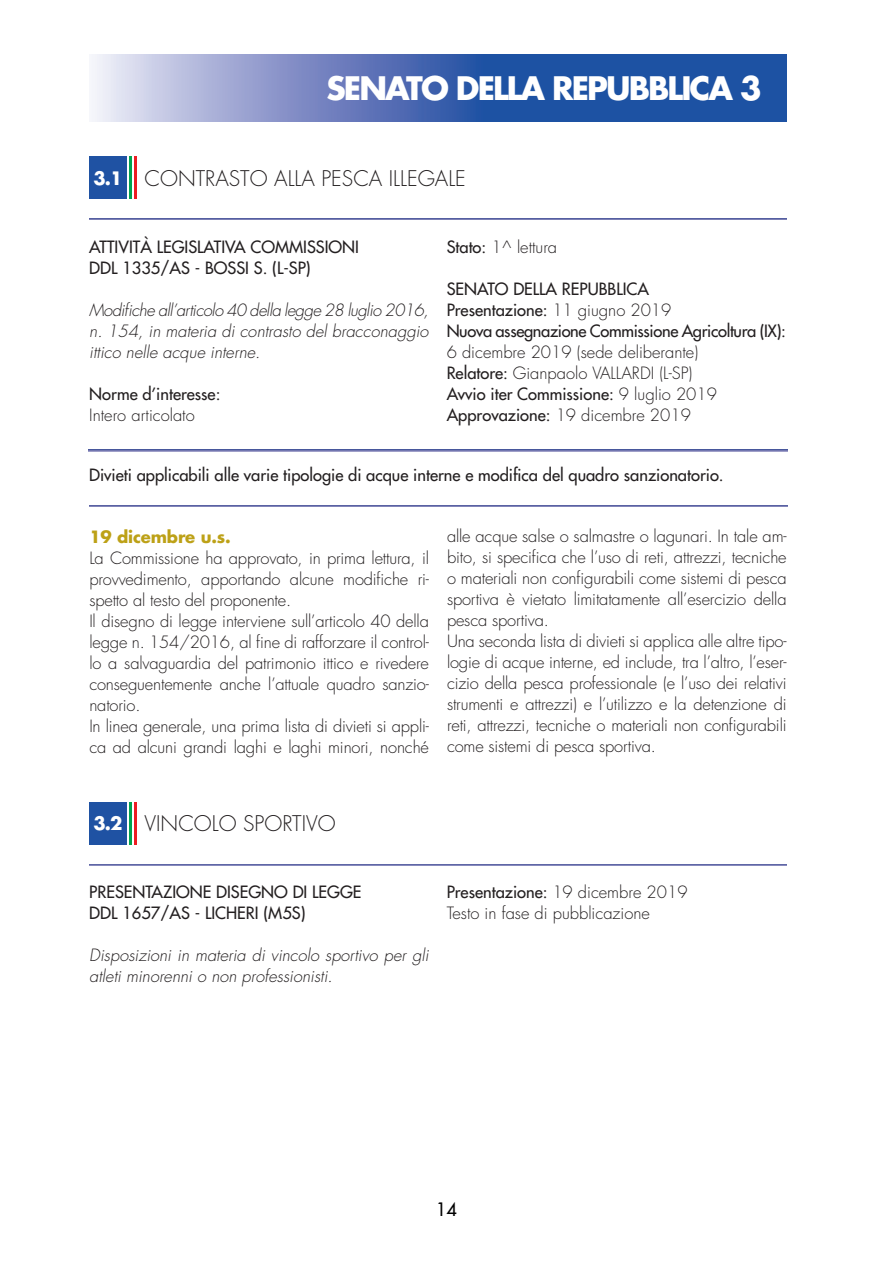
<style>
.page{position:relative;width:893px;height:1263px;background:#fff}
.page>*{position:absolute;margin:0;border:0;box-sizing:border-box;transform-origin:0 0}
.t1{font:700 31.5px "Futura LT";letter-spacing:-.06em;color:#fff}
.t2{font:300 21px "Futura LT";color:#231f20}
.t3{font:700 18px "Futura LT";color:#fff}
.t4{font:18px "Futura LT";color:#000}
.t5{font:300 16.5px/21px "Futura LT";letter-spacing:-.01em;color:#231f20}
.t6{font:16.5px/21px "Futura LT";color:#231f20}
.t7{font:italic 300 16.5px/21px "Futura LT";color:#231f20;text-align:justify}
.t8{font:16.5px/21px "Futura LT";letter-spacing:-.02em;color:#231f20}
.t9{font:700 16.5px "Futura LT";letter-spacing:-.01em;color:#bda117}
.s1{font-weight:400}
.s2{font-weight:300}
</style>
<div class="page">
<svg style="left:92px;top:54px;width:695px;height:68px;background:#5878b8"></svg>
<div style="left:89px;top:156px;width:38px;height:43px;background:#1f52a3"></div>
<hr style="left:129px;top:156px;width:3px;height:43px;background:#00a54f">
<hr style="left:134px;top:156px;width:3px;height:43px;background:#ee1d23">
<div style="left:89px;top:802px;width:38px;height:42px;background:#1f52a3"></div>
<hr style="left:129px;top:802px;width:3px;height:42px;background:#00a54f">
<hr style="left:134px;top:802px;width:3px;height:42px;background:#ee1d23">
<svg style="left:89px;top:218px;width:698px;height:2px"></svg>
<svg style="left:89px;top:864px;width:698px;height:2px"></svg>
<hr style="left:89px;top:450px;width:698px;height:1px;background:#7276b0">
<svg style="left:89px;top:505px;width:699px;height:2px"></svg>
<h1 class="t1" style="left:326px;top:68px;width:437px">SENATO DELLA REPUBBLICA 3</h1>
<p class="t3" style="left:94px;top:166px;width:31px">3.1</p>
<p class="t2" style="left:145px;top:165px;width:323px">CONTRASTO ALLA PESCA ILLEGALE</p>
<p class="t6" style="left:89px;top:236px;width:271px">ATTIVITÀ LEGISLATIVA COMMISSIONI<br>DDL 1335/AS - BOSSI S. (L-SP)</p>
<p class="t7" style="left:89px;top:300px;width:341px">Modifiche all’articolo 40 della legge 28 luglio 2016, n. 154, in materia di contrasto del bracconaggio ittico nelle acque interne.</p>
<p class="t6" style="left:89px;top:383px;width:133px">Norme d’interesse:</p>
<p class="t5" style="left:89px;top:405px;width:107px">Intero articolato</p>
<p class="t5" style="left:447px;top:237px;width:112px"><span class="s1">Stato:</span> 1^ lettura</p>
<p class="t8" style="left:447px;top:278px;width:341px">SENATO DELLA REPUBBLICA<br>Presentazione: <span class="s2">11 giugno 2019<br></span>Nuova assegnazione Commissione Agricoltura (IX):</p>
<p class="t5" style="left:447px;top:342px;width:272px">6 dicembre 2019 (sede deliberante)<br><span class="s1">Relatore:</span> Gianpaolo VALLARDI (L-SP)<br><span class="s1">Avvio iter Commissione:</span> 9 luglio 2019<br><span class="s1">Approvazione:</span> 19 dicembre 2019</p>
<p class="t6" style="left:89px;top:464px;width:636px">Divieti applicabili alle varie tipologie di acque interne e modifica del quadro sanzionatorio.</p>
<p class="t9" style="left:89px;top:525px;width:143px">19 dicembre u.s.</p>
<p class="t5" style="left:89px;top:548px;width:341px">La Commissione ha approvato, in prima lettura, il provvedimento, apportando alcune modifiche ri&shy;spetto al testo del proponente.<br>Il disegno di legge interviene sull’articolo 40 della legge n. 154/2016, al fine di rafforzare il control&shy;lo a salvaguardia del patrimonio ittico e rivedere conseguentemente anche l’attuale quadro sanzio&shy;natorio.<br>In linea generale, una prima lista di divieti si appli&shy;ca ad alcuni grandi laghi e laghi minori, nonché</p>
<p class="t5" style="left:447px;top:526px;width:341px">alle acque salse o salmastre o lagunari. In tale am&shy;bito, si specifica che l’uso di reti, attrezzi, tecniche o materiali non configurabili come sistemi di pesca sportiva è vietato limitatamente all’esercizio della pesca sportiva.<br>Una seconda lista di divieti si applica alle altre tipo&shy;logie di acque interne, ed include, tra l’altro, l’eser&shy;cizio della pesca professionale (e l’uso dei relativi strumenti e attrezzi) e l’utilizzo e la detenzione di reti, attrezzi, tecniche o materiali non configurabili come sistemi di pesca sportiva.</p>
<p class="t3" style="left:94px;top:812px;width:31px">3.2</p>
<p class="t2" style="left:145px;top:811px;width:193px">VINCOLO SPORTIVO</p>
<p class="t6" style="left:89px;top:882px;width:274px">PRESENTAZIONE DISEGNO DI LEGGE<br>DDL 1657/AS - LICHERI (M5S)</p>
<p class="t7" style="left:89px;top:945px;width:341px">Disposizioni in materia di vincolo sportivo per gli atleti minorenni o non professionisti.</p>
<p class="t5" style="left:447px;top:882px;width:242px"><span class="s1">Presentazione:</span> 19 dicembre 2019<br>Testo in fase di pubblicazione</p>
<p class="t4" style="left:436px;top:1198px;width:22px">14</p>
</div>
